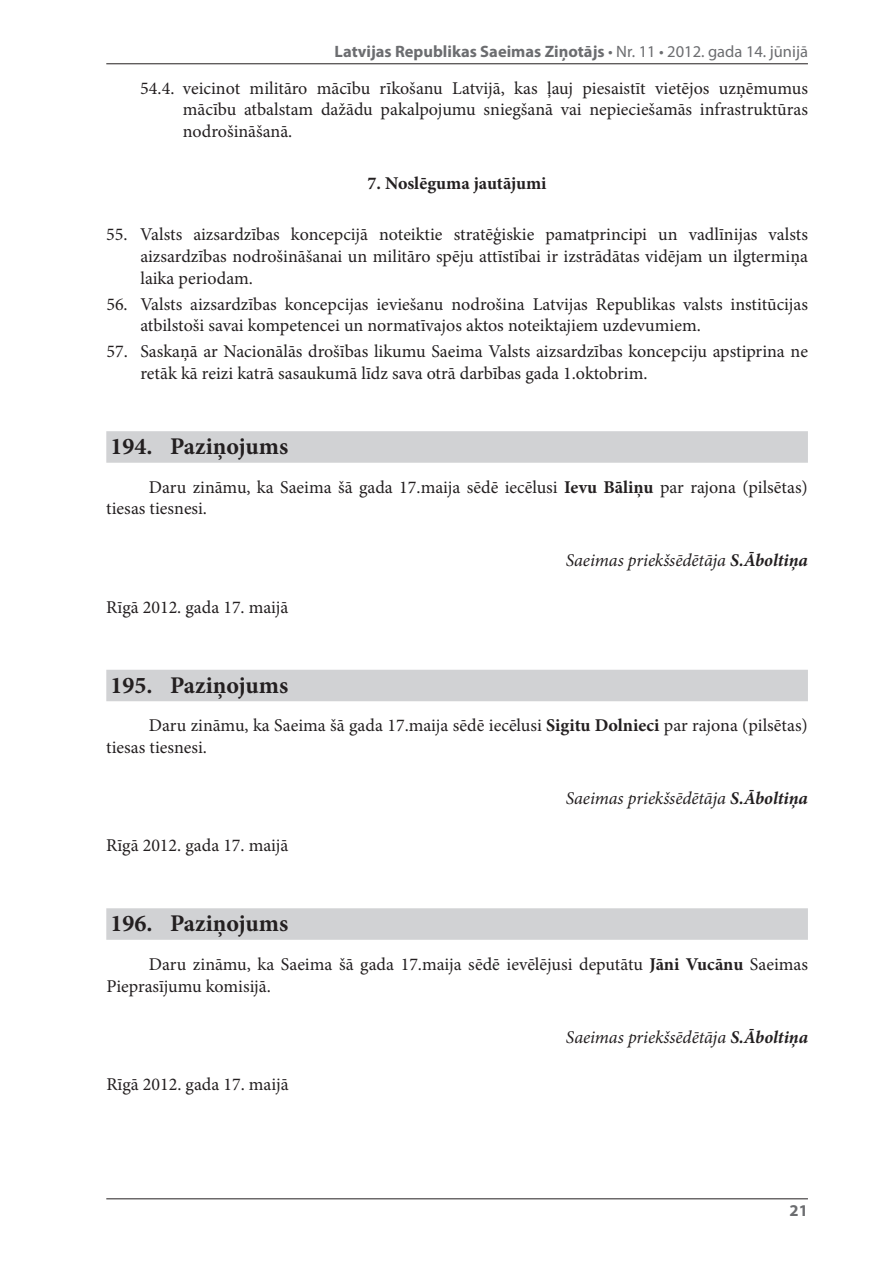
<style>
.page{position:relative;width:893px;height:1263px;background:#fff}
.page>*{position:absolute;margin:0;border:0;box-sizing:border-box;transform-origin:0 0}
.t1{font:700 24px "Minion Pro";color:#231f20}
.t2{font:18px/21.6px "Minion Pro";color:#231f20}
.t3{font:italic 18px "Minion Pro";letter-spacing:-.005em;color:#231f20}
.t4{font:700 18px "Minion Pro";color:#231f20}
.t5{font:700 16.5px "Myriad Pro";color:#6c6d70}
.s1{font-weight:400}
.s2{font-weight:700}
</style>
<div class="page">
<hr style="left:106px;top:63px;width:702px;height:1px;background:#231f20">
<hr style="left:106px;top:1198px;width:702px;height:1px;background:#231f20">
<div style="left:106px;top:431px;width:702px;height:32px;background:#d1d2d4"></div>
<div style="left:106px;top:670px;width:702px;height:31px;background:#d1d2d4"></div>
<div style="left:106px;top:908px;width:702px;height:32px;background:#d1d2d4"></div>
<p class="t5" style="left:335px;top:41px;width:475px">Latvijas Republikas Saeimas Ziņotājs <span class="s1">• Nr. 11 • 2012. gada 14. jūnijā</span></p>
<p class="t2" style="left:183px;top:77px;width:627px;text-align:justify;text-indent:-43px">54.4. veicinot militāro mācību rīkošanu Latvijā, kas ļauj piesaistīt vietējos uzņēmumus mācību atbalstam dažādu pakalpojumu sniegšanā vai nepieciešamās infrastruktūras nodrošināšanā.</p>
<p class="t4" style="left:368px;top:170px;width:180px">7. Noslēguma jautājumi</p>
<p class="t2" style="left:140px;top:224px;width:669px;text-align:justify;text-indent:-34px">55. Valsts aizsardzības koncepcijā noteiktie stratēģiskie pamatprincipi un vadlīnijas valsts aizsardzības nodrošināšanai un militāro spēju attīstībai ir izstrādātas vidējam un ilgtermiņa laika periodam.</p>
<p class="t2" style="left:140px;top:293px;width:669px;text-indent:-34px">56. Valsts aizsardzības koncepcijas ieviešanu nodrošina Latvijas Republikas valsts institūcijas atbilstoši savai kompetencei un normatīvajos aktos noteiktajiem uzdevumiem.</p>
<p class="t2" style="left:140px;top:340px;width:669px;text-indent:-34px">57. Saskaņā ar Nacionālās drošības likumu Saeima Valsts aizsardzības koncepciju apstiprina ne retāk kā reizi katrā sasaukumā līdz sava otrā darbības gada 1.oktobrim.</p>
<h1 class="t1" style="left:111px;top:430px;width:179px">194. Paziņojums</h1>
<p class="t2" style="left:106px;top:476px;width:703px;text-indent:43px">Daru zināmu, ka Saeima šā gada 17.maija sēdē iecēlusi <span class="s2">Ievu Bāliņu</span> par rajona (pilsētas) tiesas tiesnesi.</p>
<p class="t3" style="left:566px;top:548px;width:244px">Saeimas priekšsēdētāja <span class="s2">S.Āboltiņa</span></p>
<p class="t2" style="left:106px;top:596px;width:184px">Rīgā 2012. gada 17. maijā</p>
<h1 class="t1" style="left:111px;top:668px;width:179px">195. Paziņojums</h1>
<p class="t2" style="left:106px;top:715px;width:703px;text-indent:43px">Daru zināmu, ka Saeima šā gada 17.maija sēdē iecēlusi <span class="s2">Sigitu Dolnieci</span> par rajona (pilsētas) tiesas tiesnesi.</p>
<p class="t3" style="left:566px;top:786px;width:244px">Saeimas priekšsēdētāja <span class="s2">S.Āboltiņa</span></p>
<p class="t2" style="left:106px;top:835px;width:184px">Rīgā 2012. gada 17. maijā</p>
<h1 class="t1" style="left:111px;top:907px;width:179px">196. Paziņojums</h1>
<p class="t2" style="left:106px;top:953px;width:703px;text-indent:42px">Daru zināmu, ka Saeima šā gada 17.maija sēdē ievēlējusi deputātu <span class="s2">Jāni Vucānu</span> Saeimas<br>Pieprasījumu komisijā.</p>
<p class="t3" style="left:566px;top:1025px;width:244px">Saeimas priekšsēdētāja <span class="s2">S.Āboltiņa</span></p>
<p class="t2" style="left:106px;top:1073px;width:184px">Rīgā 2012. gada 17. maijā</p>
<p class="t5" style="left:790px;top:1199px;width:20px">21</p>
</div>
